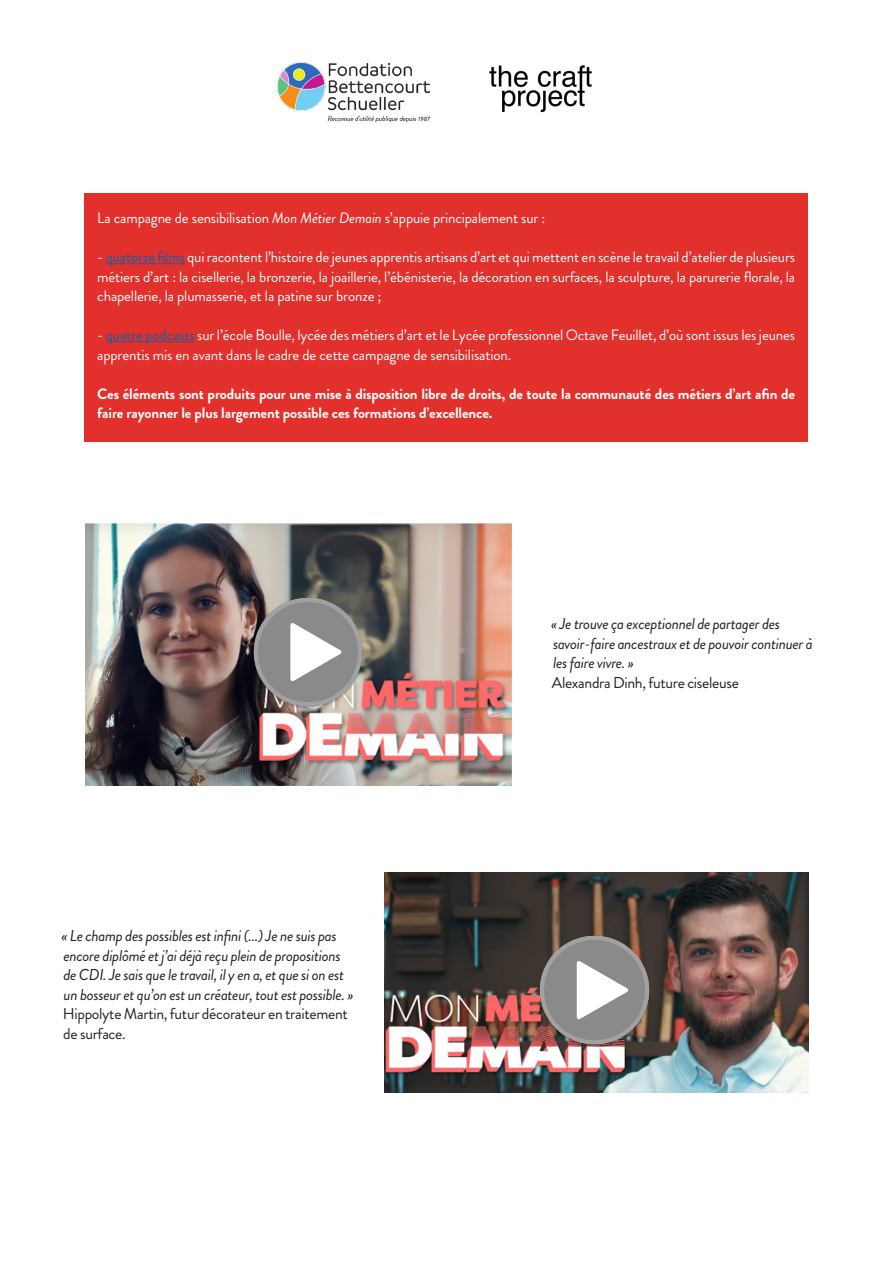
<style>
.page{position:relative;width:893px;height:1263px;background:#fff}
.page>*{position:absolute;margin:0;border:0;box-sizing:border-box;transform-origin:0 0}
.t1{font:italic 15.75px/19.5px "Brandon Grotesque";letter-spacing:-.02em;color:#231f20}
.t2{font:15.75px/19.5px "Brandon Grotesque";letter-spacing:-.02em;color:#231f20}
.t3{font:15px/19.5px "Brandon Grotesque";letter-spacing:-.01em;color:#fff;text-align:justify}
.t4{font:700 15px/19.5px "Brandon Grotesque";letter-spacing:-.01em;color:#fff}
.s1{font-style:italic}
.s2{color:#175d9e}
</style>
<div class="page">
<div style="left:85px;top:193px;width:723px;height:249px;background:#e2302d"></div>
<hr style="left:106px;top:263px;width:79px;height:1px;background:#175d9e">
<hr style="left:106px;top:341px;width:89px;height:1px;background:#175d9e">
<img style="left:86px;top:524px;width:425px;height:261px">
<img style="left:246px;top:597px;width:123px;height:116px">
<img style="left:384px;top:873px;width:425px;height:219px">
<img style="left:533px;top:935px;width:123px;height:116px">
<img style="left:278px;top:62px;width:151px;height:60px">
<img style="left:489px;top:65px;width:103px;height:48px">
<p class="t3" style="left:97px;top:209px;width:450px">La campagne de sensibilisation <span class="s1">Mon Métier Demain</span> s’appuie principalement sur :</p>
<p class="t3" style="left:97px;top:248px;width:699px">- <span class="s2">quatorze films</span> qui racontent l’histoire de jeunes apprentis artisans d’art et qui mettent en scène le travail d’atelier de plusieurs métiers d’art : la cisellerie, la bronzerie, la joaillerie, l’ébénisterie, la décoration en surfaces, la sculpture, la parurerie florale, la chapellerie, la plumasserie, et la patine sur bronze ;</p>
<p class="t3" style="left:97px;top:326px;width:699px">- <span class="s2">quatre podcasts</span> sur l’école Boulle, lycée des métiers d’art et le Lycée professionnel Octave Feuillet, d’où sont issus les jeunes apprentis mis en avant dans le cadre de cette campagne de sensibilisation.</p>
<p class="t4" style="left:97px;top:384px;width:699px">Ces éléments sont produits pour une mise à disposition libre de droits, de toute la communauté des métiers d’art afin de faire rayonner le plus largement possible ces formations d’excellence.</p>
<p class="t1" style="left:61px;top:926px;width:294px">« Le champ des possibles est infini (...) Je ne suis pas encore diplômé et j’ai déjà reçu plein de propositions de CDI. Je sais que le travail, il y en a, et que si on est un bosseur et qu’on est un créateur, tout est possible. »</p>
<p class="t2" style="left:63px;top:1004px;width:286px">Hippolyte Martin, futur décorateur en traitement de surface.</p>
<p class="t1" style="left:551px;top:614px;width:263px">« Je trouve ça exceptionnel de partager des savoir-faire ancestraux et de pouvoir continuer à les faire vivre. »</p>
<p class="t2" style="left:552px;top:673px;width:188px">Alexandra Dinh, future ciseleuse</p>
</div>
